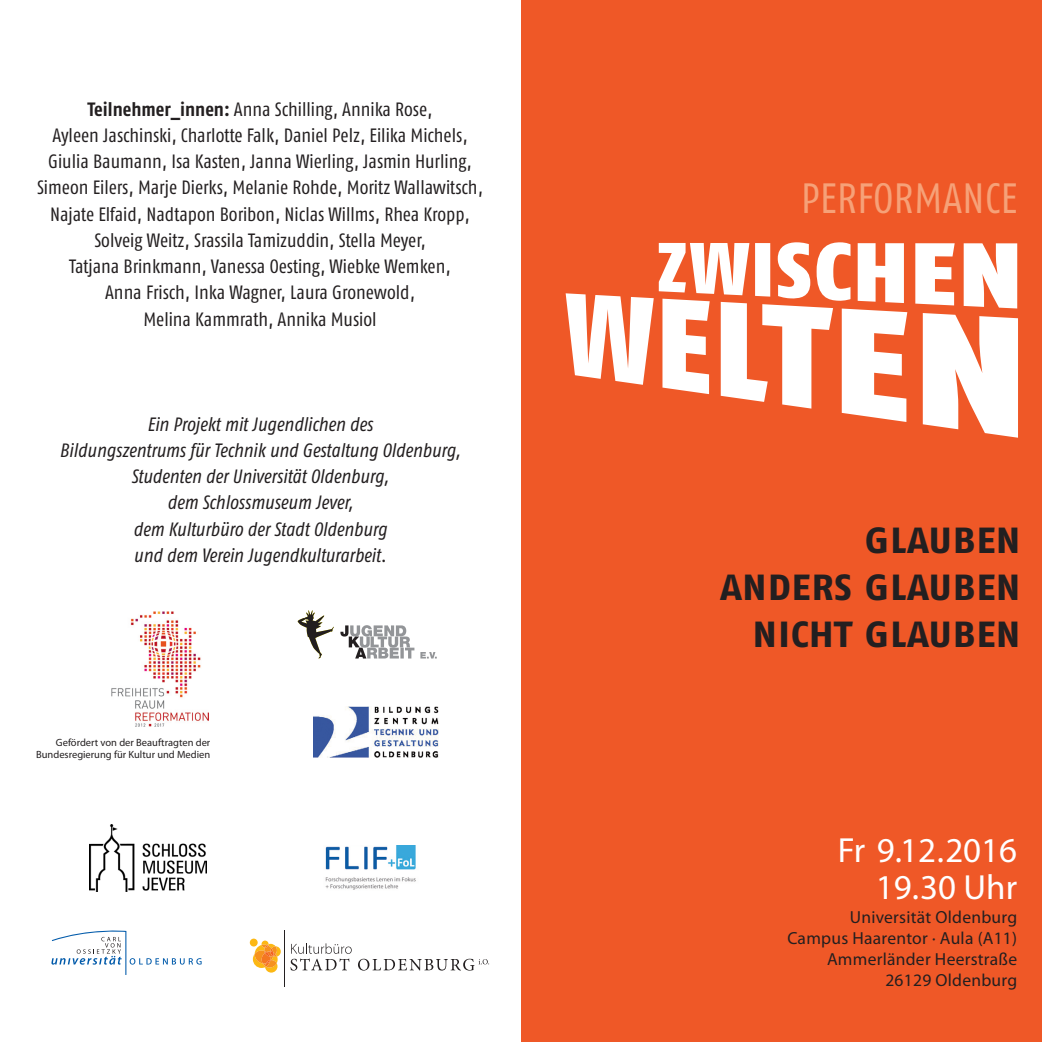
<style>
.page{position:relative;width:1042px;height:1042px;background:#fff}
.page>*{position:absolute;margin:0;border:0;box-sizing:border-box;transform-origin:0 0}
.t1{font:45.32px/46.7px "Fago Co Bold Caps";letter-spacing:-.005em;color:#231f20;text-align:right}
.t2{font:42.35px "Fago Co";letter-spacing:.01em;color:#f6a178}
.t3{font:35px/36.8px "Myriad Pro";color:#fff;text-align:right}
.t4{font:19.25px/26.2px "Fago Co";color:#231f20;text-align:center}
.t5{font:italic 19.25px/26.2px "Fago Co";color:#231f20;text-align:center}
.t6{font:17.5px/21px "Myriad Pro";letter-spacing:.015em;color:#231f20;text-align:right}
.t7{font:10.5px/12.6px "Myriad Pro";color:#231f20;text-align:right}
.s1{font-family:"Fago Co Bold Tf"}
</style>
<div class="page">
<div style="left:521px;top:0;width:521px;height:1042px;background:#ef5827"></div>
<svg style="left:566px;top:242px;width:341px;height:180px"></svg>
<svg style="left:915px;top:243px;width:103px;height:195px"></svg>
<hr style="left:284px;top:930px;width:1px;height:57px;background:#231f20">
<svg style="left:358px;top:958px;width:131px;height:12px"></svg>
<svg style="left:290px;top:943px;width:62px;height:27px"></svg>
<svg style="left:250px;top:938px;width:8px;height:8px"></svg>
<svg style="left:253px;top:940px;width:28px;height:32px"></svg>
<img style="left:111px;top:612px;width:98px;height:114px">
<img style="left:314px;top:706px;width:125px;height:52px">
<img style="left:90px;top:824px;width:116px;height:67px">
<img style="left:325px;top:845px;width:91px;height:45px">
<svg style="left:340px;top:625px;width:97px;height:33px"></svg>
<svg style="left:298px;top:610px;width:36px;height:49px"></svg>
<svg style="left:51px;top:930px;width:151px;height:45px"></svg>
<p class="t4" style="left:37px;top:95px;width:447px"><span class="s1">Teilnehmer_innen:</span> Anna Schilling, Annika Rose,<br>Ayleen Jaschinski, Charlotte Falk, Daniel Pelz, Eilika Michels, Giulia Baumann, Isa Kasten, Janna Wierling, Jasmin Hurling, Simeon Eilers, Marje Dierks, Melanie Rohde, Moritz Wallawitsch, Najate Elfaid, Nadtapon Boribon, Niclas Willms, Rhea Kropp, Solveig Weitz, Srassila Tamizuddin, Stella Meyer,<br>Tatjana Brinkmann, Vanessa Oesting, Wiebke Wemken,<br>Anna Frisch, Inka Wagner, Laura Gronewold,<br>Melina Kammrath, Annika Musiol</p>
<p class="t5" style="left:60px;top:411px;width:402px">Ein Projekt mit Jugendlichen des<br>Bildungszentrums für Technik und Gestaltung Oldenburg, Studenten der Universität Oldenburg,<br>dem Schlossmuseum Jever,<br>dem Kulturbüro der Stadt Oldenburg<br>und dem Verein Jugendkulturarbeit.</p>
<p class="t7" style="left:36px;top:735px;width:176px">Gefördert von der Beauftragten der<br>Bundesregierung für Kultur und Medien</p>
<h2 class="t2" style="left:801px;top:174px;width:218px">PERFORMANCE</h2>
<h1 class="t1" style="left:720px;top:513px;width:303px">glauben<br>anders glauben nicht glauben</h1>
<h3 class="t3" style="left:838px;top:831px;width:181px">Fr 9.12.2016<br>19.30 Uhr</h3>
<p class="t6" style="left:787px;top:906px;width:231px">Universität Oldenburg<br>Campus Haarentor · Aula (A11)<br>Ammerländer Heerstraße<br>26129 Oldenburg</p>
</div>
